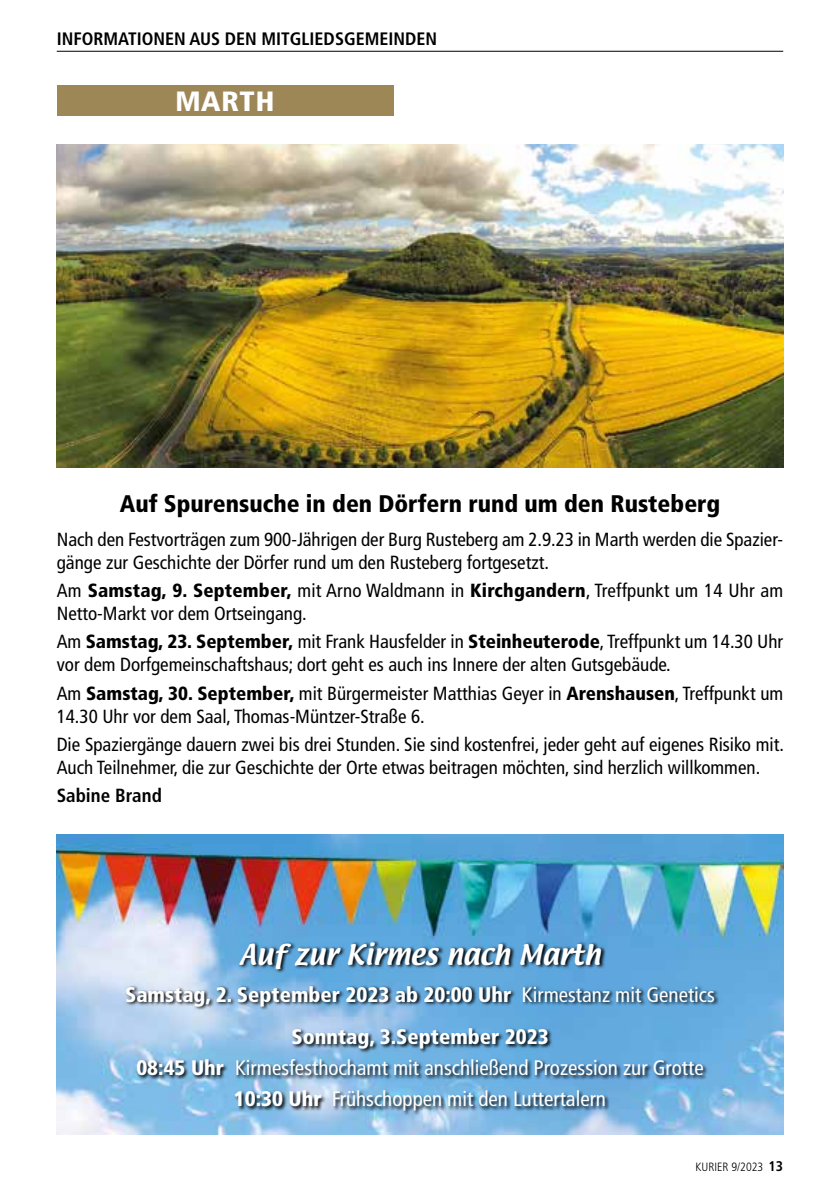
<style>
.page{position:relative;width:840px;height:1191px;background:#fff}
.page>*{position:absolute;margin:0;border:0;box-sizing:border-box;transform-origin:0 0}
.t1{font:28px "Humanist 777 BT Black Condensed B";letter-spacing:.025em;color:#fff;scale:1.1 1}
.t2{font:25px "Textile";color:#fff}
.t3{font:900 condensed 24px "Frutiger LT Std";color:#000}
.t4{font:condensed 21px/30.8px "Frutiger LT Std";color:#fff;text-align:center}
.t5{font:900 condensed 21px/42.2px "Frutiger LT Std";color:#fff;text-align:center}
.t6{font:condensed 19px/22.8px "Frutiger LT Std";color:#000}
.t7{font:700 condensed 19px "Frutiger LT Std";color:#000}
.t8{font:700 condensed 18px "Frutiger LT Std";color:#000}
.t9{font:300 condensed 12px "Frutiger LT Std";color:#000}
.s1{font-weight:900}
.s2{font-weight:400}
.s3{font-weight:700;font-size:14px}
</style>
<div class="page">
<hr style="left:57px;top:51px;width:725px;height:1px;background:#000">
<div style="left:57px;top:85px;width:336px;height:30px;background:#9e8757"></div>
<img style="left:57px;top:834px;width:725px;height:300px">
<svg style="left:125px;top:940px;width:593px;height:175px;background:#6c9fc6"></svg>
<img style="left:57px;top:144px;width:725px;height:324px">
<p class="t8" style="left:57px;top:28px;width:381px">INFORMATIONEN AUS DEN MITGLIEDSGEMEINDEN</p>
<h1 class="t1" style="left:175px;top:83px;width:92px">MARTH</h1>
<p class="t3" style="left:120px;top:489px;width:601px">Auf Spurensuche in den Dörfern rund um den Rusteberg</p>
<p class="t6" style="left:57px;top:528px;width:727px">Nach den Festvorträgen zum 900-Jährigen der Burg Rusteberg am 2.9.23 in Marth werden die Spazier&shy;gänge zur Geschichte der Dörfer rund um den Rusteberg fortgesetzt.</p>
<p class="t6" style="left:57px;top:579px;width:727px">Am <span class="s1">Samstag, 9. September,</span> mit Arno Waldmann in <span class="s1">Kirchgandern</span>, Treffpunkt um 14 Uhr am<br>Netto-Markt vor dem Ortseingang.</p>
<p class="t6" style="left:57px;top:630px;width:727px">Am <span class="s1">Samstag, 23. September,</span> mit Frank Hausfelder in <span class="s1">Steinheuterode</span>, Treffpunkt um 14.30 Uhr vor dem Dorfgemeinschaftshaus; dort geht es auch ins Innere der alten Gutsgebäude.</p>
<p class="t6" style="left:57px;top:682px;width:727px">Am <span class="s1">Samstag, 30. September,</span> mit Bürgermeister Matthias Geyer in <span class="s1">Arenshausen</span>, Treffpunkt um<br>14.30 Uhr vor dem Saal, Thomas-Müntzer-Straße 6.</p>
<p class="t6" style="left:57px;top:733px;width:728px">Die Spaziergänge dauern zwei bis drei Stunden. Sie sind kostenfrei, jeder geht auf eigenes Risiko mit.<br>Auch Teilnehmer, die zur Geschichte der Orte etwas beitragen möchten, sind herzlich willkommen.</p>
<p class="t7" style="left:57px;top:784px;width:107px">Sabine Brand</p>
<h2 class="t2" style="left:239px;top:937px;width:362px">Auf zur Kirmes nach Marth</h2>
<p class="t5" style="left:125px;top:973px;width:591px">Samstag, 2. September 2023 ab 20:00 Uhr <span class="s2">Kirmestanz mit Genetics<br></span>Sonntag, 3.September 2023</p>
<p class="t4" style="left:136px;top:1052px;width:568px"><span class="s1">08:45 Uhr</span> Kirmesfesthochamt mit anschließend Prozession zur Grotte<br><span class="s1">10:30 Uhr</span> Frühschoppen mit den Luttertalern</p>
<p class="t9" style="left:695px;top:1159px;width:89px">KURIER 9/2023 <span class="s3">13</span></p>
</div>
